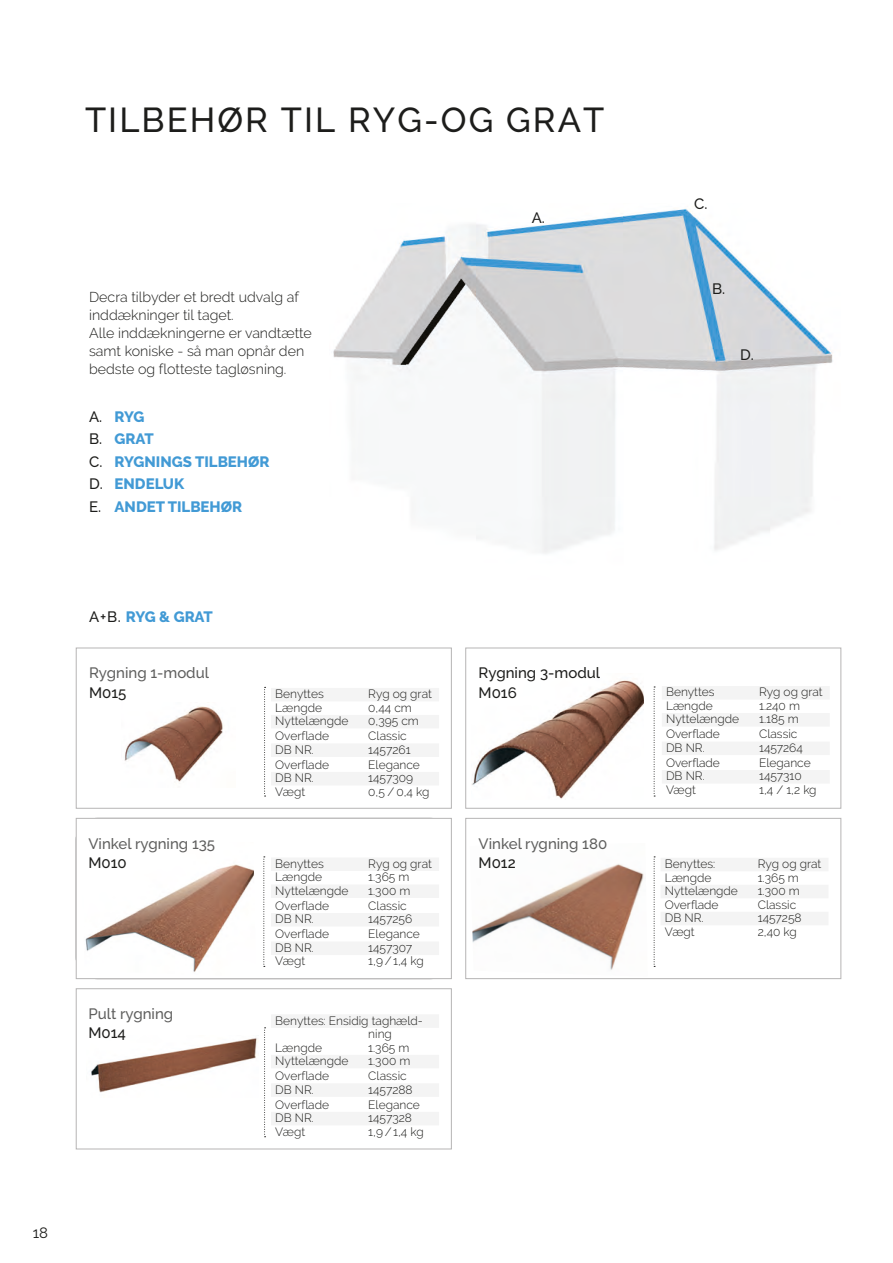
<style>
.page{position:relative;width:893px;height:1263px;background:#fff}
.page>*{position:absolute;margin:0;border:0;box-sizing:border-box;transform-origin:0 0}
.t1{font:500 34.5px "Raleway";letter-spacing:.06em;color:#1d1d1b}
.t2{font:500 18px "Raleway";color:#1d1d1b}
.t3{font:500 16.5px "Raleway";color:#5f5f5e}
.t4{font:800 15px/22.5px "Raleway";color:#429ad5}
.t5{font:500 15px "Raleway";color:#5f5f5e}
.t6{font:500 15px/19.5px "Raleway";color:#1d1d1b}
.t7{font:15px "Raleway";color:#1d1d1b}
.t8{font:300 14.25px/18px "Raleway";color:#1d1d1b}
.t9{font:300 12px "Raleway";color:#1d1d1b}
.s1{font-weight:500;color:#1d1d1b}
</style>
<div class="page">
<img style="left:333px;top:209px;width:500px;height:345px">
<svg style="left:75px;top:647px;width:377px;height:162px"></svg>
<div style="left:271px;top:688px;width:168px;height:13px;background:#f4f4f4"></div>
<div style="left:271px;top:715px;width:168px;height:13px;background:#f4f4f4"></div>
<div style="left:271px;top:743px;width:168px;height:14px;background:#f4f4f4"></div>
<div style="left:271px;top:772px;width:168px;height:13px;background:#f4f4f4"></div>
<svg style="left:264px;top:687px;width:2px;height:110px"></svg>
<img style="left:122px;top:702px;width:113px;height:86px">
<svg style="left:465px;top:818px;width:377px;height:161px"></svg>
<img style="left:470px;top:843px;width:178px;height:134px">
<div style="left:660px;top:858px;width:168px;height:13px;background:#f4f4f4"></div>
<div style="left:660px;top:885px;width:168px;height:13px;background:#f4f4f4"></div>
<div style="left:660px;top:912px;width:168px;height:13px;background:#f4f4f4"></div>
<svg style="left:654px;top:856px;width:1px;height:111px"></svg>
<svg style="left:75px;top:818px;width:377px;height:161px"></svg>
<div style="left:271px;top:857px;width:168px;height:14px;background:#f4f4f4"></div>
<div style="left:271px;top:884px;width:168px;height:14px;background:#f4f4f4"></div>
<div style="left:271px;top:913px;width:168px;height:13px;background:#f4f4f4"></div>
<div style="left:271px;top:941px;width:168px;height:14px;background:#f4f4f4"></div>
<img style="left:81px;top:842px;width:175px;height:135px">
<svg style="left:263px;top:856px;width:3px;height:111px"></svg>
<svg style="left:75px;top:988px;width:377px;height:162px"></svg>
<svg style="left:264px;top:1027px;width:2px;height:110px"></svg>
<svg style="left:465px;top:647px;width:377px;height:162px"></svg>
<svg style="left:654px;top:687px;width:1px;height:110px"></svg>
<img style="left:471px;top:674px;width:172px;height:125px">
<div style="left:662px;top:686px;width:168px;height:13px;background:#f4f4f4"></div>
<div style="left:662px;top:713px;width:168px;height:13px;background:#f4f4f4"></div>
<div style="left:662px;top:741px;width:168px;height:14px;background:#f4f4f4"></div>
<div style="left:662px;top:770px;width:168px;height:13px;background:#f4f4f4"></div>
<div style="left:271px;top:1014px;width:168px;height:14px;background:#f4f4f4"></div>
<div style="left:271px;top:1055px;width:168px;height:13px;background:#f4f4f4"></div>
<div style="left:271px;top:1083px;width:168px;height:14px;background:#f4f4f4"></div>
<div style="left:271px;top:1112px;width:168px;height:13px;background:#f4f4f4"></div>
<img style="left:86px;top:1035px;width:173px;height:62px">
<h1 class="t1" style="left:85px;top:100px;width:521px">TILBEHØR TIL RYG-OG GRAT</h1>
<p class="t8" style="left:89px;top:288px;width:224px">Decra tilbyder et bredt udvalg af inddækninger til taget.<br>Alle inddækningerne er vandtætte samt koniske - så man opnår den bedste og flotteste tagløsning.</p>
<p class="t4" style="left:89px;top:406px;width:182px"><span class="s1">A.</span> RYG<br><span class="s1">B.</span> GRAT<br><span class="s1">C.</span> RYGNINGS TILBEHØR<br><span class="s1">D.</span> ENDELUK<br><span class="s1">E.</span> ANDET TILBEHØR</p>
<p class="t6" style="left:532px;top:208px;width:15px">A.</p>
<p class="t6" style="left:694px;top:194px;width:15px">C.</p>
<p class="t6" style="left:712px;top:279px;width:15px">B.</p>
<p class="t6" style="left:740px;top:345px;width:15px">D.</p>
<p class="t4" style="left:89px;top:606px;width:125px"><span class="s1">A+B.</span> RYG &amp; GRAT</p>
<p class="t5" style="left:89px;top:664px;width:121px">Rygning 1-modul</p>
<p class="t6" style="left:89px;top:683px;width:39px">M015</p>
<p class="t5" style="left:88px;top:835px;width:128px">Vinkel rygning 135</p>
<p class="t6" style="left:88px;top:853px;width:40px">M010</p>
<h3 class="t3" style="left:89px;top:835px;width:133px">Rygning 1-modul</h3>
<h2 class="t2" style="left:89px;top:856px;width:46px">M015</h2>
<p class="t5" style="left:88px;top:1005px;width:86px">Pult rygning</p>
<p class="t6" style="left:88px;top:1023px;width:39px">M014</p>
<p class="t7" style="left:33px;top:1224px;width:17px">18</p>
<p class="t9" style="left:275px;top:687px;width:50px">Benyttes</p>
<p class="t9" style="left:368px;top:687px;width:65px">Ryg og grat</p>
<p class="t9" style="left:275px;top:700px;width:48px">Længde</p>
<p class="t9" style="left:368px;top:700px;width:45px">0,44 cm</p>
<p class="t9" style="left:275px;top:714px;width:75px">Nyttelængde</p>
<p class="t9" style="left:368px;top:714px;width:52px">0,395 cm</p>
<p class="t9" style="left:275px;top:729px;width:55px">Overflade</p>
<p class="t9" style="left:368px;top:729px;width:40px">Classic</p>
<p class="t9" style="left:275px;top:742px;width:40px">DB NR.</p>
<p class="t9" style="left:368px;top:742px;width:44px">1457261</p>
<p class="t9" style="left:275px;top:757px;width:55px">Overflade</p>
<p class="t9" style="left:368px;top:757px;width:53px">Elegance</p>
<p class="t9" style="left:275px;top:771px;width:40px">DB NR.</p>
<p class="t9" style="left:368px;top:771px;width:46px">1457309</p>
<p class="t9" style="left:275px;top:784px;width:31px">Vægt</p>
<p class="t9" style="left:368px;top:784px;width:63px">0,5 / 0,4 kg</p>
<p class="t9" style="left:275px;top:856px;width:50px">Benyttes</p>
<p class="t9" style="left:368px;top:856px;width:65px">Ryg og grat</p>
<p class="t9" style="left:275px;top:870px;width:48px">Længde</p>
<p class="t9" style="left:368px;top:870px;width:43px">1.365 m</p>
<p class="t9" style="left:275px;top:883px;width:75px">Nyttelængde</p>
<p class="t9" style="left:368px;top:883px;width:44px">1.300 m</p>
<p class="t9" style="left:275px;top:898px;width:55px">Overflade</p>
<p class="t9" style="left:368px;top:898px;width:40px">Classic</p>
<p class="t9" style="left:275px;top:912px;width:40px">DB NR.</p>
<p class="t9" style="left:368px;top:912px;width:45px">1457256</p>
<p class="t9" style="left:275px;top:927px;width:55px">Overflade</p>
<p class="t9" style="left:368px;top:927px;width:53px">Elegance</p>
<p class="t9" style="left:275px;top:940px;width:40px">DB NR.</p>
<p class="t9" style="left:368px;top:940px;width:45px">1457307</p>
<p class="t9" style="left:275px;top:954px;width:31px">Vægt</p>
<p class="t9" style="left:368px;top:954px;width:57px">1,9 /1,4 kg</p>
<p class="t9" style="left:275px;top:1013px;width:149px">Benyttes: Ensidig taghæld-</p>
<p class="t9" style="left:368px;top:1027px;width:25px">ning</p>
<p class="t9" style="left:275px;top:1040px;width:48px">Længde</p>
<p class="t9" style="left:368px;top:1040px;width:43px">1.365 m</p>
<p class="t9" style="left:275px;top:1054px;width:75px">Nyttelængde</p>
<p class="t9" style="left:368px;top:1054px;width:44px">1.300 m</p>
<p class="t9" style="left:275px;top:1069px;width:55px">Overflade</p>
<p class="t9" style="left:368px;top:1069px;width:40px">Classic</p>
<p class="t9" style="left:275px;top:1082px;width:40px">DB NR.</p>
<p class="t9" style="left:368px;top:1082px;width:46px">1457288</p>
<p class="t9" style="left:275px;top:1097px;width:55px">Overflade</p>
<p class="t9" style="left:368px;top:1097px;width:53px">Elegance</p>
<p class="t9" style="left:275px;top:1111px;width:40px">DB NR.</p>
<p class="t9" style="left:368px;top:1111px;width:45px">1457328</p>
<p class="t9" style="left:275px;top:1124px;width:31px">Vægt</p>
<p class="t9" style="left:368px;top:1124px;width:57px">1,9 /1,4 kg</p>
<p class="t6" style="left:479px;top:663px;width:123px">Rygning 3-modul<br>M016</p>
<p class="t9" style="left:666px;top:685px;width:50px">Benyttes</p>
<p class="t9" style="left:759px;top:685px;width:65px">Ryg og grat</p>
<p class="t9" style="left:666px;top:698px;width:48px">Længde</p>
<p class="t9" style="left:759px;top:698px;width:42px">1.240 m</p>
<p class="t9" style="left:666px;top:712px;width:75px">Nyttelængde</p>
<p class="t9" style="left:759px;top:712px;width:41px">1.185 m</p>
<p class="t9" style="left:666px;top:727px;width:55px">Overflade</p>
<p class="t9" style="left:759px;top:727px;width:40px">Classic</p>
<p class="t9" style="left:666px;top:740px;width:40px">DB NR.</p>
<p class="t9" style="left:759px;top:740px;width:45px">1457264</p>
<p class="t9" style="left:666px;top:755px;width:55px">Overflade</p>
<p class="t9" style="left:759px;top:755px;width:53px">Elegance</p>
<p class="t9" style="left:666px;top:769px;width:40px">DB NR.</p>
<p class="t9" style="left:759px;top:769px;width:44px">1457310</p>
<p class="t9" style="left:666px;top:782px;width:31px">Vægt</p>
<p class="t9" style="left:759px;top:782px;width:59px">1,4 / 1,2 kg</p>
<p class="t5" style="left:479px;top:835px;width:130px">Vinkel rygning 180</p>
<p class="t6" style="left:479px;top:853px;width:39px">M012</p>
<p class="t9" style="left:665px;top:857px;width:52px">Benyttes:</p>
<p class="t9" style="left:758px;top:857px;width:65px">Ryg og grat</p>
<p class="t9" style="left:665px;top:870px;width:48px">Længde</p>
<p class="t9" style="left:758px;top:870px;width:43px">1.365 m</p>
<p class="t9" style="left:665px;top:884px;width:75px">Nyttelængde</p>
<p class="t9" style="left:758px;top:884px;width:44px">1.300 m</p>
<p class="t9" style="left:665px;top:897px;width:55px">Overflade</p>
<p class="t9" style="left:758px;top:897px;width:40px">Classic</p>
<p class="t9" style="left:665px;top:911px;width:40px">DB NR.</p>
<p class="t9" style="left:758px;top:911px;width:45px">1457258</p>
<p class="t9" style="left:665px;top:924px;width:31px">Vægt</p>
<p class="t9" style="left:758px;top:924px;width:41px">2,40 kg</p>
</div>
